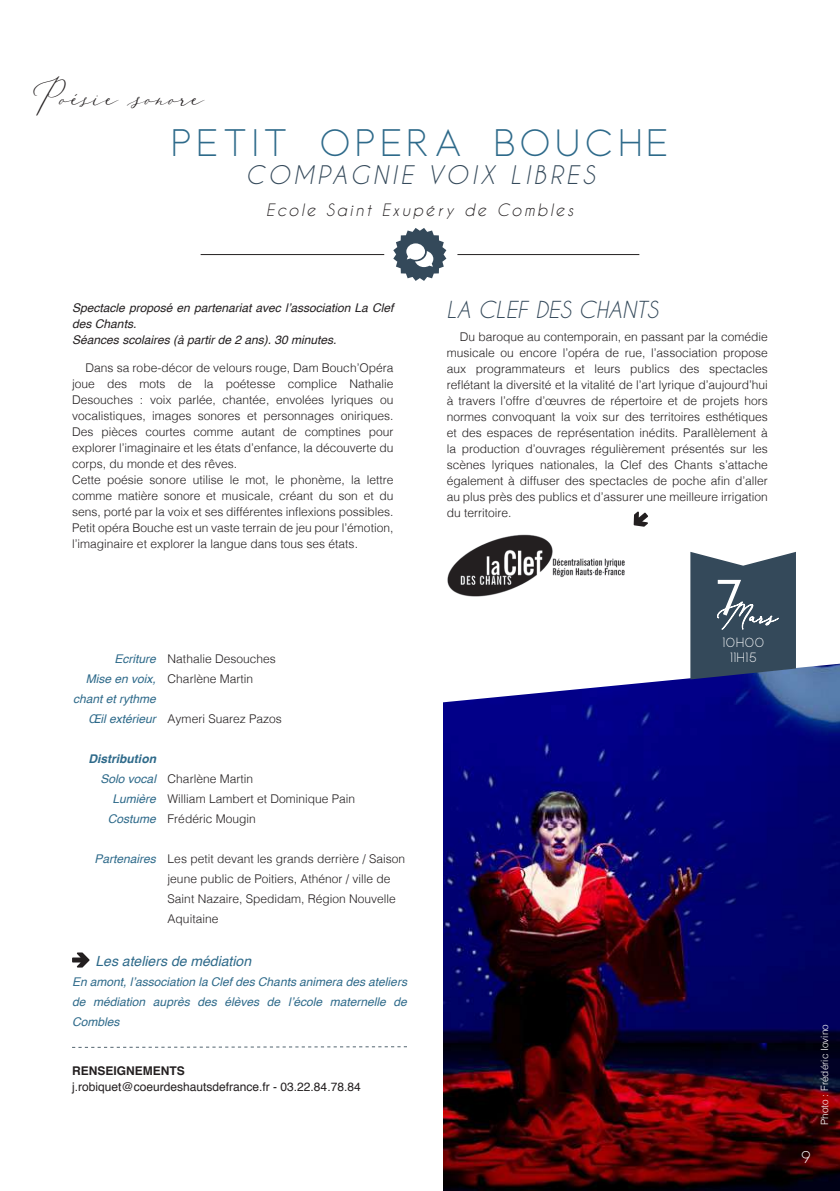
<style>
.page{position:relative;width:840px;height:1191px;background:#fff}
.page>*{position:absolute;margin:0;border:0;box-sizing:border-box;transform-origin:0 0}
.t1{font:40px "White Garden";color:#231f20}
.t2{font:36px "Rome";letter-spacing:.15em;color:#2e6a8a}
.t3{font:italic 24px "Caviar Dreams";letter-spacing:.15em;color:#34495a}
.t4{font:italic 22px "Caviar Dreams";color:#34495a}
.t5{font:italic 16px "Caviar Dreams";letter-spacing:.15em;color:#231f20}
.t6{font:16px "Rome";color:#fff}
.t7{font:italic 14px "Helvetica";color:#2e6a8a}
.t8{font:12.6px "Rome";letter-spacing:.06em;color:#fff}
.t9{font:300 12px/16px "Helvetica";color:#231f20}
.t10{font:italic 12px/20px "Helvetica";color:#2e6a8a;text-align:right}
.t11{font:italic 12px/16px "Helvetica";color:#231f20}
.t12{font:12px "Helvetica";color:#231f20}
.t13{font:700 12px "Helvetica";color:#231f20}
.t14{font:italic 700 12px "Helvetica";color:#2e6a8a}
.t15{font:300 10px "Helvetica";color:#fff}
</style>
<div class="page">
<img style="left:443px;top:745px;width:396px;height:446px">
<svg style="left:443px;top:622px;width:396px;height:123px"></svg>
<svg style="left:393px;top:228px;width:53px;height:53px"></svg>
<hr style="left:200px;top:254px;width:184px;height:1px;background:#231f20">
<hr style="left:457px;top:254px;width:182px;height:1px;background:#231f20">
<img style="left:447px;top:534px;width:178px;height:63px">
<svg style="left:690px;top:552px;width:105px;height:127px;background:#495b6d"></svg>
<svg style="left:72px;top:1046px;width:335px;height:2px"></svg>
<svg style="left:72px;top:952px;width:17px;height:15px"></svg>
<svg style="left:633px;top:511px;width:14px;height:16px"></svg>
<h1 class="t1" style="left:37px;top:73px;width:169px">Poésie sonore</h1>
<h2 class="t2" style="left:172px;top:120px;width:497px">PETIT OPERA BOUCHE</h2>
<h3 class="t3" style="left:245px;top:161px;width:350px">COMPAGNIE VOIX LIBRES</h3>
<h3 class="t5" style="left:266px;top:201px;width:308px">Ecole Saint Exupéry de Combles</h3>
<p class="t11" style="left:72px;top:300px;width:322px">Spectacle proposé en partenariat avec l’association La Clef des Chants.<br>Séances scolaires (à partir de 2 ans). 30 minutes.</p>
<h3 class="t4" style="left:446px;top:297px;width:213px">LA CLEF DES CHANTS</h3>
<p class="t9" style="left:446px;top:327px;width:322px;text-align:justify;text-indent:13px">Du baroque au contemporain, en passant par la comédie musicale ou encore l’opéra de rue, l’association propose aux programmateurs et leurs publics des spectacles reflétant la diversité et la vitalité de l’art lyrique d’aujourd’hui à travers l’offre d’œuvres de répertoire et de projets hors normes convoquant la voix sur des territoires esthétiques et des espaces de représentation inédits. Parallèlement à la production d’ouvrages régulièrement présentés sur les scènes lyriques nationales, la Clef des Chants s’attache également à diffuser des spectacles de poche afin d’aller au plus près des publics et d’assurer une meilleure irrigation du territoire.</p>
<p class="t9" style="left:72px;top:359px;width:322px;text-indent:13px">Dans sa robe-décor de velours rouge, Dam Bouch’Opéra joue des mots de la poétesse complice Nathalie Desouches : voix parlée, chantée, envolées lyriques ou vocalistiques, images sonores et personnages oniriques.<br>Des pièces courtes comme autant de comptines pour explorer l’imaginaire et les états d’enfance, la découverte du corps, du monde et des rêves.<br>Cette poésie sonore utilise le mot, le phonème, la lettre comme matière sonore et musicale, créant du son et du sens, porté par la voix et ses différentes inflexions possibles.<br>Petit opéra Bouche est un vaste terrain de jeu pour l’émotion, l’imaginaire et explorer la langue dans tous ses états.</p>
<p class="t8" style="left:722px;top:634px;width:43px">10H00</p>
<p class="t10" style="left:114px;top:649px;width:43px">Ecriture</p>
<p class="t8" style="left:729px;top:649px;width:28px">11H15</p>
<p class="t10" style="left:73px;top:669px;width:84px">Mise en voix, chant et rythme<br>Œil extérieur</p>
<p class="t14" style="left:89px;top:749px;width:69px">Distribution</p>
<p class="t10" style="left:100px;top:769px;width:57px">Solo vocal<br>Lumière<br>Costume</p>
<p class="t10" style="left:94px;top:849px;width:63px">Partenaires</p>
<p class="t9" style="left:167px;top:648px;width:110px;line-height:20px">Nathalie Desouches<br>Charlène Martin</p>
<p class="t9" style="left:167px;top:710px;width:116px">Aymeri Suarez Pazos</p>
<p class="t9" style="left:167px;top:768px;width:189px;line-height:20px">Charlène Martin<br>William Lambert et Dominique Pain<br>Frédéric Mougin</p>
<p class="t9" style="left:167px;top:848px;width:239px;line-height:20px">Les petit devant les grands derrière / Saison jeune public de Poitiers, Athénor / ville de Saint Nazaire, Spedidam, Région Nouvelle Aquitaine</p>
<p class="t7" style="left:95px;top:949px;width:157px">Les ateliers de médiation</p>
<p class="t10" style="left:72px;top:971px;width:336px;text-align:justify">En amont, l’association la Clef des Chants animera des ateliers de médiation auprès des élèves de l’école maternelle de Combles</p>
<p class="t13" style="left:72px;top:1061px;width:114px">RENSEIGNEMENTS</p>
<p class="t12" style="left:72px;top:1078px;width:290px">j.robiquet@coeurdeshautsdefrance.fr - 03.22.84.78.84</p>
<h3 class="t6" style="left:800px;top:1146px;width:11px">9</h3>
<p class="t15" style="left:815px;top:1124px;width:102px;rotate:-90deg">Photo : Frédéric Iovino</p>
</div>
